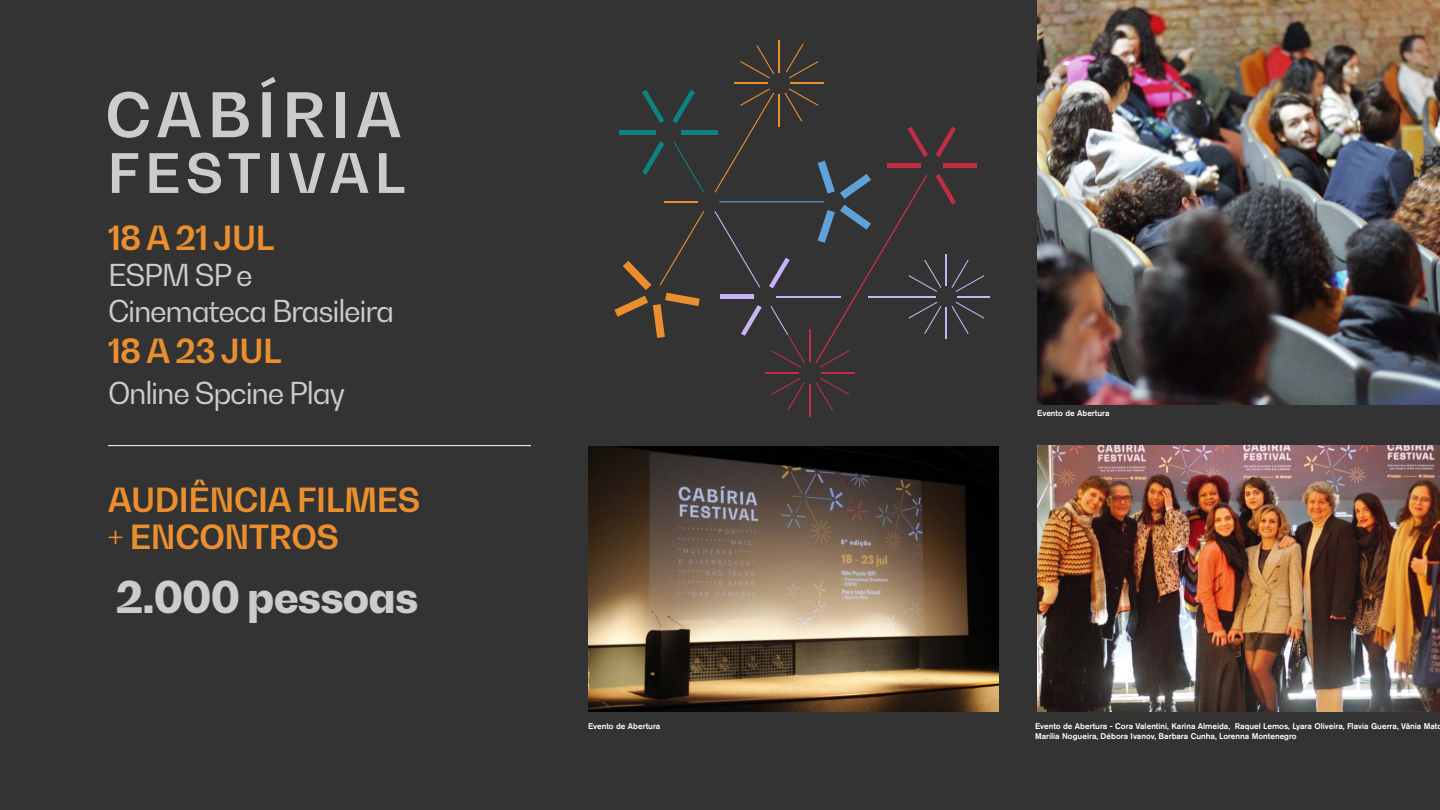
<style>
.page{position:relative;width:1440px;height:810px;background:#333}
.page>*{position:absolute;margin:0;border:0;box-sizing:border-box;transform-origin:0 0}
.t1{font:800 43.5px "Bw Gradual DEMO";letter-spacing:-.02em;color:#ccc}
.t2{font:700 33px/37.1px "Bw Gradual DEMO";letter-spacing:-.01em;color:#eb8f2e}
.t3{font:29.92px/35.9px "Bw Gradual DEMO";letter-spacing:-.04em;color:#ccc}
.t4{font:500 8.25px/9.9px "Akzidenz Grotesk Pro";color:#fff}
</style>
<div class="page">
<hr style="left:665px;top:201px;width:33px;height:1px;background:#eb8f2e">
<svg style="left:674px;top:142px;width:30px;height:51px"></svg>
<hr style="left:765px;top:372px;width:34px;height:1px;background:#bf2e45">
<hr style="left:821px;top:372px;width:34px;height:1px;background:#bf2e45">
<svg style="left:815px;top:378px;width:34px;height:33px"></svg>
<hr style="left:810px;top:384px;width:1px;height:32px;background:#bf2e45">
<svg style="left:771px;top:378px;width:34px;height:33px"></svg>
<hr style="left:735px;top:83px;width:33px;height:1px;background:#eb8f2e">
<hr style="left:791px;top:83px;width:33px;height:1px;background:#eb8f2e">
<hr style="left:779px;top:40px;width:1px;height:33px;background:#eb8f2e">
<svg style="left:786px;top:44px;width:32px;height:34px"></svg>
<svg style="left:740px;top:45px;width:34px;height:33px"></svg>
<hr style="left:957px;top:296px;width:33px;height:1px;background:#c7b3f5">
<svg style="left:714px;top:88px;width:270px;height:280px"></svg>
<svg style="left:614px;top:211px;width:90px;height:127px"></svg>
<div style="left:620px;top:130px;width:36px;height:5px;background:#0d8280"></div>
<svg style="left:642px;top:90px;width:22px;height:33px"></svg>
<svg style="left:673px;top:90px;width:22px;height:33px"></svg>
<div style="left:681px;top:130px;width:36px;height:5px;background:#0d8280"></div>
<svg style="left:642px;top:141px;width:22px;height:34px"></svg>
<svg style="left:108px;top:92px;width:41px;height:46px"></svg>
<svg style="left:157px;top:92px;width:44px;height:45px"></svg>
<svg style="left:213px;top:92px;width:36px;height:45px"></svg>
<svg style="left:261px;top:77px;width:15px;height:60px"></svg>
<svg style="left:287px;top:92px;width:37px;height:45px"></svg>
<div style="left:337px;top:92px;width:8px;height:45px;background:#ccc"></div>
<svg style="left:357px;top:92px;width:44px;height:45px"></svg>
<svg style="left:112px;top:153px;width:26px;height:40px"></svg>
<svg style="left:150px;top:153px;width:28px;height:40px"></svg>
<svg style="left:188px;top:153px;width:33px;height:40px"></svg>
<svg style="left:229px;top:153px;width:31px;height:40px"></svg>
<div style="left:271px;top:153px;width:7px;height:40px;background:#ccc"></div>
<svg style="left:289px;top:153px;width:80px;height:40px"></svg>
<svg style="left:379px;top:153px;width:25px;height:40px"></svg>
<hr style="left:108px;top:445px;width:423px;height:1px;background:#fff">
<img style="left:588px;top:446px;width:411px;height:265px">
<img style="left:1037px;top:0;width:403px;height:405px">
<img style="left:1037px;top:445px;width:403px;height:266px">
<h2 class="t2" style="left:108px;top:219px;width:168px">18 A 21 JUL</h2>
<h3 class="t3" style="left:108px;top:257px;width:288px">ESPM SP e<br>Cinemateca Brasileira</h3>
<h2 class="t2" style="left:108px;top:332px;width:175px">18 A 23 JUL</h2>
<h3 class="t3" style="left:108px;top:374px;width:239px">Online Spcine Play</h3>
<h2 class="t2" style="left:108px;top:480px;width:314px">AUDIÊNCIA FILMES + ENCONTROS</h2>
<h1 class="t1" style="left:116px;top:568px;width:304px">2.000 pessoas</h1>
<p class="t4" style="left:1037px;top:408px;width:74px">Evento de Abertura</p>
<p class="t4" style="left:588px;top:721px;width:74px">Evento de Abertura</p>
<p class="t4" style="left:1035px;top:721px;width:409px">Evento de Abertura - Cora Valentini, Karina Almeida, Raquel Lemos, Lyara Oliveira, Flavia Guerra, Vânia Mato<br>Marília Nogueira, Débora Ivanov, Barbara Cunha, Lorenna Montenegro</p>
</div>
